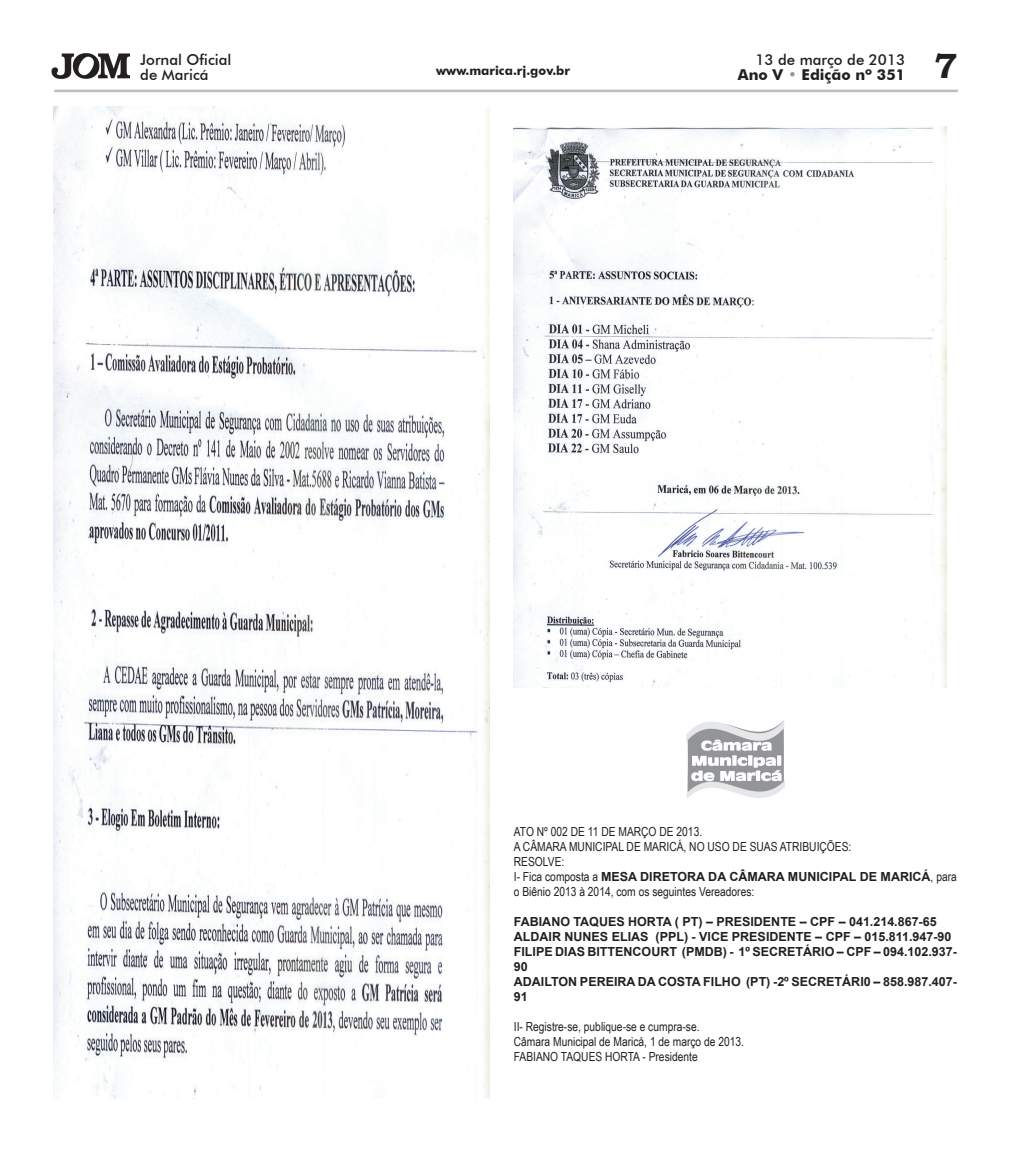
<style>
.page{position:relative;width:1010px;height:1152px;background:#fff}
.page>*{position:absolute;margin:0;border:0;box-sizing:border-box;transform-origin:0 0}
.t1{font:700 35px "Bookman Old Style";color:#231f20}
.t2{font:500 15px/15.6px "Futura BT";color:#231f20}
.t3{font:700 15px "Futura BT";color:#231f20}
.t4{font:700 12.5px/15px "Arial";color:#231f20}
.t5{font:12.5px/15px "Arial Narrow";color:#231f20}
.t6{font:700 12.5px "Futura BT";color:#231f20}
.s1{color:#939598}
.s2{font-family:"Arial Narrow";font-weight:400}
</style>
<div class="page">
<img style="left:51px;top:53px;width:79px;height:26px">
<hr style="left:54px;top:90px;width:904px;height:2px;background:#bcbdc0">
<img style="left:53px;top:106px;width:436px;height:992px">
<img style="left:514px;top:127px;width:432px;height:560px">
<img style="left:687px;top:720px;width:97px;height:78px">
<p class="t2" style="left:140px;top:51px;width:93px">Jornal Oficial de Maricá</p>
<p class="t2" style="left:755px;top:51px;width:151px">13 de março de 2013</p>
<p class="t6" style="left:436px;top:63px;width:135px">www.marica.rj.gov.br</p>
<p class="t3" style="left:738px;top:66px;width:169px">Ano V <span class="s1">•</span> Edição nº 351</p>
<h1 class="t1" style="left:934px;top:41px;width:25px">7</h1>
<p class="t5" style="left:514px;top:823px;width:339px">ATO Nº 002 DE 11 DE MARÇO DE 2013.<br>A CÂMARA MUNICIPAL DE MARICÁ, NO USO DE SUAS ATRIBUIÇÕES:<br>RESOLVE:</p>
<p class="t4" style="left:514px;top:869px;width:444px"><span class="s2">I- Fica composta a</span> MESA DIRETORA DA CÂMARA MUNICIPAL DE MARICÁ<span class="s2">, para</span></p>
<p class="t5" style="left:514px;top:883px;width:242px">o Biênio 2013 à 2014, com os seguintes Vereadores:</p>
<p class="t4" style="left:514px;top:914px;width:444px">FABIANO TAQUES HORTA ( PT) – PRESIDENTE – CPF – 041.214.867-65<br>ALDAIR NUNES ELIAS (PPL) - VICE PRESIDENTE – CPF – 015.811.947-90<br>FILIPE DIAS BITTENCOURT (PMDB) - 1º SECRETÁRIO – CPF – 094.102.937- 90<br>ADAILTON PEREIRA DA COSTA FILHO (PT) -2º SECRETÁRI0 – 858.987.407- 91</p>
<p class="t5" style="left:514px;top:1018px;width:232px">II- Registre-se, publique-se e cumpra-se.<br>Câmara Municipal de Maricá, 1 de março de 2013.<br>FABIANO TAQUES HORTA - Presidente</p>
</div>
